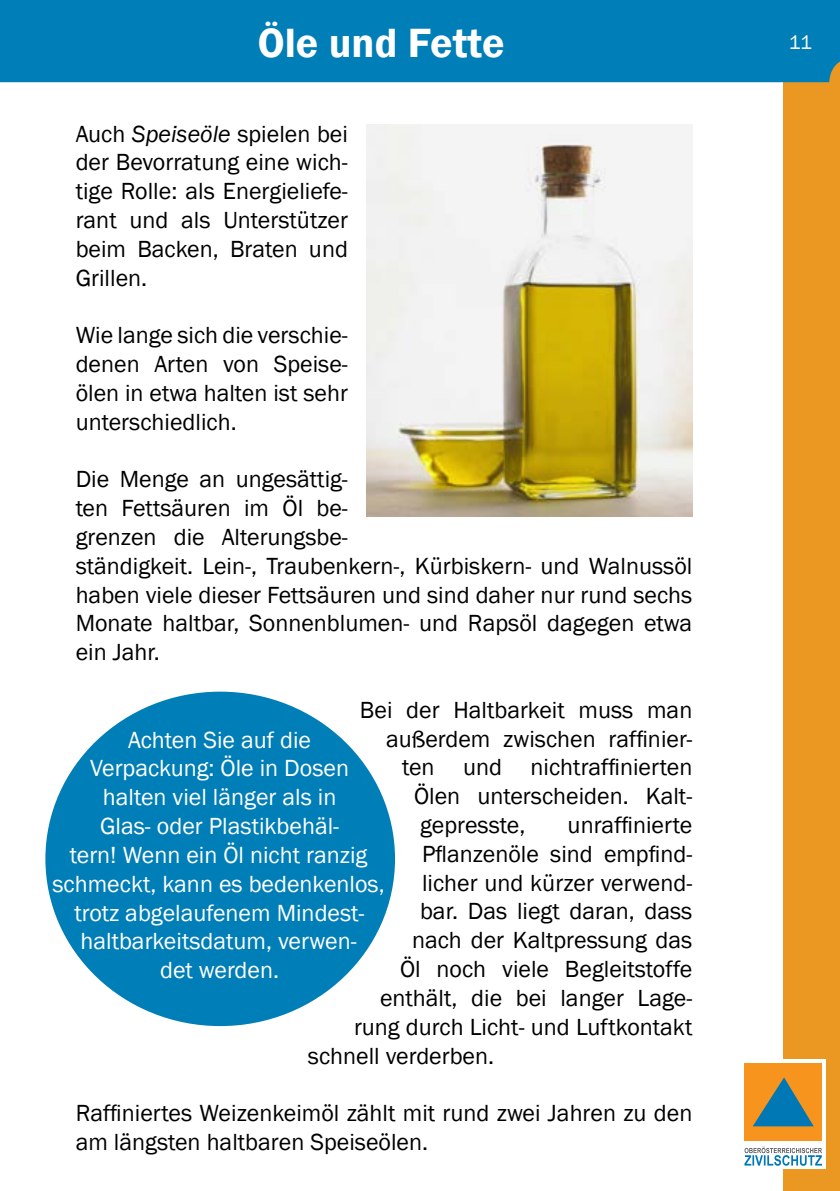
<style>
.page{position:relative;width:840px;height:1191px;background:#fff}
.page>*{position:absolute;margin:0;border:0;box-sizing:border-box;transform-origin:0 0}
.t1{font:600 42px "Franklin Gothic";color:#fff}
.t2{font:24px/28.8px "Franklin Gothic";color:#000;text-align:justify}
.t3{font:24px/28.8px "Franklin Gothic";color:#fff;text-align:center}
.t4{font:20px "Franklin Gothic";color:#fff}
.s1{font-style:italic}
</style>
<div class="page">
<div style="left:782px;top:0;width:57px;height:1191px;background:#eb9823"></div>
<div style="left:0;top:0;width:839px;height:82px;background:#007eb7"></div>
<img style="left:366px;top:125px;width:326px;height:391px">
<div style="left:45px;top:691px;width:350px;height:335px;background:#007eb7;border-radius:50%"></div>
<div style="left:740px;top:1059px;width:85px;height:110px;background:#fff"></div>
<div style="left:744px;top:1063px;width:77px;height:77px;background:#f7941e"></div>
<svg style="left:753px;top:1077px;width:60px;height:49px"></svg>
<svg style="left:744px;top:1146px;width:77px;height:19px"></svg>
<h1 class="t1" style="left:258px;top:17px;width:248px">Öle und Fette</h1>
<p class="t2" style="left:76px;top:120px;width:274px">Auch <span class="s1">Speiseöle</span> spielen bei der Bevorratung eine wich&shy;tige Rolle: als Energieliefe&shy;rant und als Unterstützer beim Backen, Braten und Grillen.</p>
<p class="t2" style="left:76px;top:321px;width:274px">Wie lange sich die verschie&shy;denen Arten von Speise&shy;ölen in etwa halten ist sehr unterschiedlich.</p>
<p class="t2" style="left:76px;top:465px;width:618px;text-align:left">Die Menge an ungesättig-<br>ten Fettsäuren im Öl be-<br>grenzen die Alterungsbe-<br>ständigkeit. Lein-, Traubenkern-, Kürbiskern- und Walnussöl haben viele dieser Fettsäuren und sind daher nur rund sechs Monate haltbar, Sonnenblumen- und Rapsöl dagegen etwa ein Jahr.</p>
<p class="t2" style="left:360px;top:696px;width:334px">Bei der Haltbarkeit muss man</p>
<p class="t2" style="left:386px;top:724px;width:307px">außerdem zwischen raffinier-</p>
<p class="t2" style="left:402px;top:753px;width:292px">ten und nichtraffinierten</p>
<p class="t2" style="left:414px;top:782px;width:279px">Ölen unterscheiden. Kalt-</p>
<p class="t2" style="left:420px;top:811px;width:107px">gepresste,</p>
<p class="t2" style="left:567px;top:811px;width:126px">unraffinierte</p>
<p class="t2" style="left:422px;top:840px;width:271px">Pflanzenöle sind empfind-</p>
<p class="t2" style="left:422px;top:868px;width:271px">licher und kürzer verwend-</p>
<p class="t2" style="left:420px;top:897px;width:274px">bar. Das liegt daran, dass</p>
<p class="t2" style="left:412px;top:926px;width:282px">nach der Kaltpressung das</p>
<p class="t2" style="left:400px;top:955px;width:293px">Öl noch viele Begleitstoffe</p>
<p class="t2" style="left:380px;top:984px;width:313px">enthält, die bei langer Lage-</p>
<p class="t2" style="left:354px;top:1012px;width:340px">rung durch Licht- und Luftkontakt</p>
<p class="t2" style="left:308px;top:1041px;width:188px">schnell verderben.</p>
<p class="t3" style="left:52px;top:726px;width:334px">Achten Sie auf die<br>Verpackung: Öle in Dosen<br>halten viel länger als in<br>Glas- oder Plastikbehäl-<br>tern! Wenn ein Öl nicht ranzig schmeckt, kann es bedenkenlos, trotz abgelaufenem Mindest&shy;haltbarkeitsdatum, verwen-<br>det werden.</p>
<p class="t2" style="left:76px;top:1099px;width:618px">Raffiniertes Weizenkeimöl zählt mit rund zwei Jahren zu den am längsten haltbaren Speiseölen.</p>
<p class="t4" style="left:788px;top:30px;width:25px">11</p>
</div>
